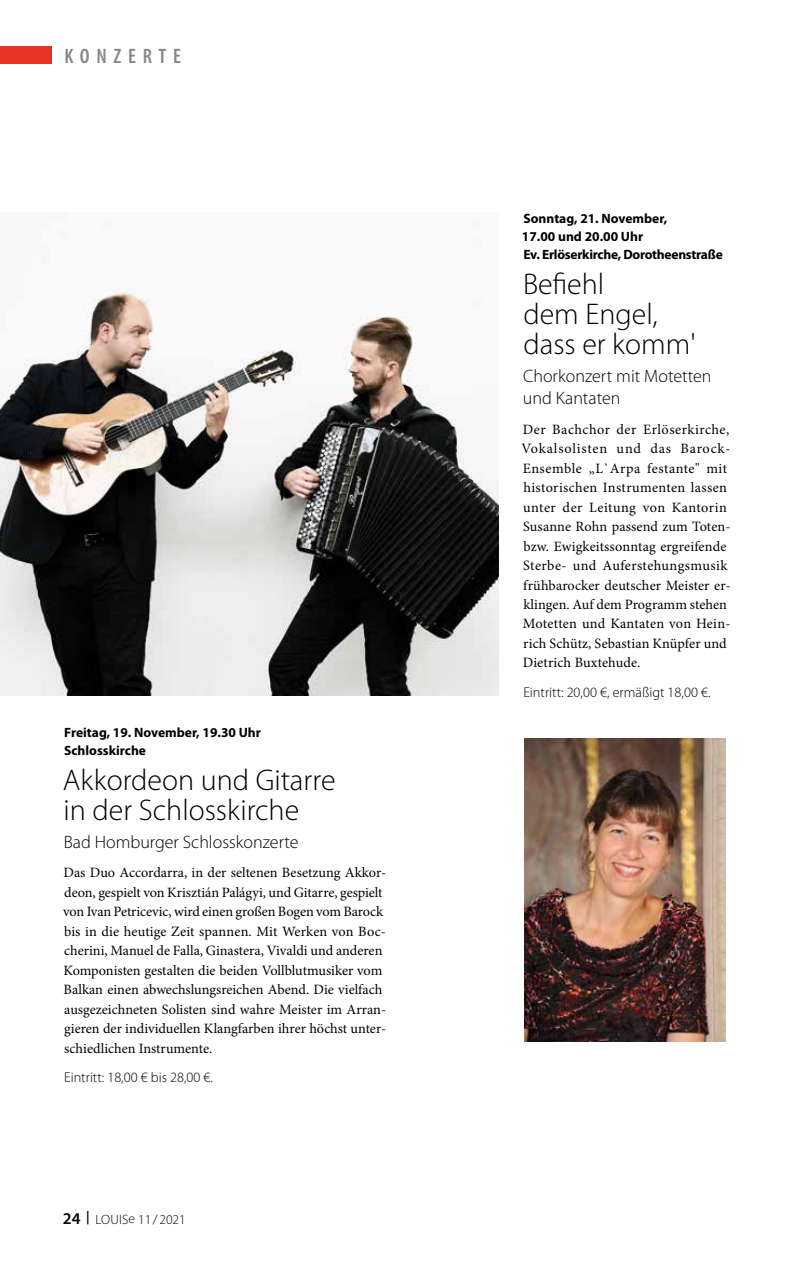
<style>
.page{position:relative;width:791px;height:1263px;background:#fff}
.page>*{position:absolute;margin:0;border:0;box-sizing:border-box;transform-origin:0 0}
.t1{font:300 30px/30px "Myriad Pro";color:#000}
.t2{font:600 condensed 21px "Myriad Pro";letter-spacing:.32em;color:#878787}
.t3{font:300 18px/22.5px "Myriad Pro";color:#000}
.t4{font:14.25px/19.5px "Minion Pro";letter-spacing:.005em;color:#000}
.t5{font:300 14.25px "Myriad Pro";color:#000}
.t6{font:700 13.5px/18px "Myriad Pro";letter-spacing:-.02em;color:#000}
.t7{font:700 13.5px/18px "Myriad Pro";color:#000}
.t8{font:300 13.5px "Myriad Pro";color:#000}
.s1{font-weight:600;font-size:16.5px}
</style>
<div class="page">
<div style="left:0;top:47px;width:51px;height:17px;background:#e63323"></div>
<img style="left:0;top:281px;width:498px;height:415px">
<img style="left:524px;top:738px;width:202px;height:303px">
<h2 class="t2" style="left:64px;top:44px;width:118px">KONZERTE</h2>
<p class="t7" style="left:64px;top:723px;width:198px">Freitag, 19. November, 19.30 Uhr<br>Schlosskirche</p>
<h1 class="t1" style="left:63px;top:765px;width:274px">Akkordeon und Gitarre in der Schlosskirche</h1>
<p class="t3" style="left:64px;top:831px;width:236px">Bad Homburger Schlosskonzerte</p>
<p class="t4" style="left:63px;top:863px;width:324px">Das Duo Accordarra, in der seltenen Besetzung Akkor&shy;deon, gespielt von Krisztián Palágyi, und Gitarre, gespielt von Ivan Petricevic, wird einen großen Bogen vom Barock bis in die heutige Zeit spannen. Mit Werken von Boc&shy;cherini, Manuel de Falla, Ginastera, Vivaldi und anderen Komponisten gestalten die beiden Vollblutmusiker vom Balkan einen abwechslungsreichen Abend. Die vielfach ausgezeichneten Solisten sind wahre Meister im Arran&shy;gieren der individuellen Klangfarben ihrer höchst unter&shy;schiedlichen Instrumente.</p>
<p class="t5" style="left:64px;top:1069px;width:150px">Eintritt: 18,00 € bis 28,00 €.</p>
<p class="t8" style="left:63px;top:1212px;width:124px"><span class="s1">24</span> <sup>|</sup> LOUISe 11 / 2021</p>
<p class="t6" style="left:522px;top:209px;width:202px">Sonntag, 21. November,<br>17.00 und 20.00 Uhr<br>Ev. Erlöserkirche, Dorotheenstraße</p>
<h1 class="t1" style="left:523px;top:269px;width:174px">Befiehl<br>dem Engel, dass er komm'</h1>
<p class="t3" style="left:523px;top:365px;width:190px">Chorkonzert mit Motetten und Kantaten</p>
<p class="t4" style="left:521px;top:419px;width:211px">Der Bachchor der Erlöserkirche,<br>Vokalsolisten und das Barock-<br>Ensemble „L`Arpa festante" mit historischen Instrumenten lassen unter der Leitung von Kantorin<br>Susanne Rohn passend zum Toten&shy;bzw. Ewigkeitssonntag ergreifende<br>Sterbe- und Auferstehungsmusik frühbarocker deutscher Meister er&shy;klingen. Auf dem Programm stehen<br>Motetten und Kantaten von Hein&shy;rich Schütz, Sebastian Knüpfer und<br>Dietrich Buxtehude.</p>
<p class="t5" style="left:523px;top:684px;width:189px">Eintritt: 20,00 €, ermäßigt 18,00 €.</p>
</div>
